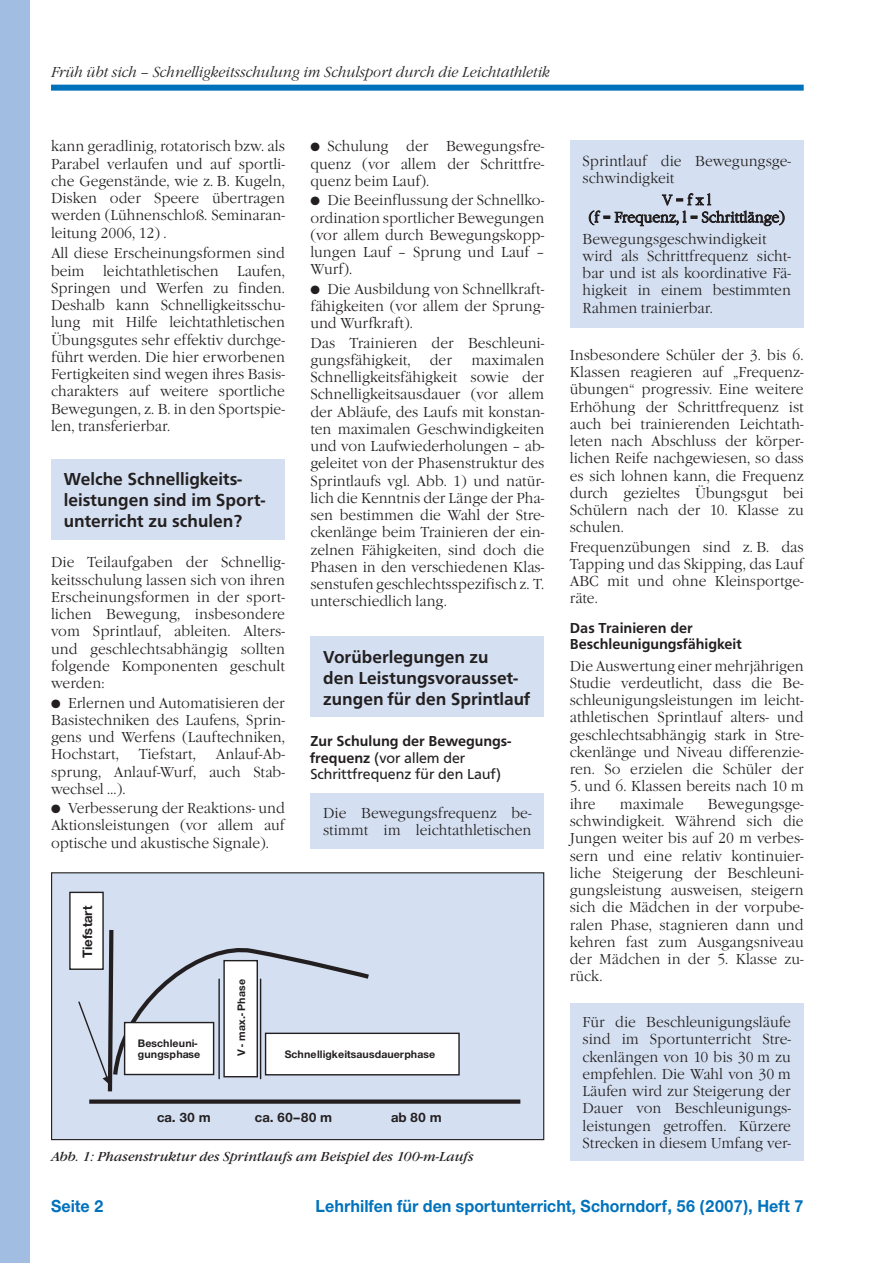
<style>
.page{position:relative;width:893px;height:1263px;background:#fff}
.page>*{position:absolute;margin:0;border:0;box-sizing:border-box;transform-origin:0 0}
.t1{font:500 18px/21px "Frutus T";color:#231f20}
.t2{font:700 18px "Nimbus Sans Novus T";color:#0072bc;scale:.95 1}
.t3{font:300 15px/17.2px "Garamond Itc T";color:#231f20;text-align:justify;scale:.95 1}
.t4{font:15px/16.5px "Frutus T";color:#231f20}
.t5{font:italic 300 15px "Garamond Itc T";color:#231f20;scale:.95 1}
.t6{font:500 15px/16.5px "Frutus T";color:#231f20}
.t7{font:700 14.1px "Nimbus Sans Novus T";letter-spacing:-.005em;color:#231f20}
.t8{font:italic 13.5px "Garamond Itc T";color:#231f20}
.t9{font:12px "Zapf Dingbats";color:#231f20}
.t10{font:700 11.25px/11.2px "Nimbus Sans Novus T";letter-spacing:.005em;color:#231f20}
.s1{font-weight:500}
</style>
<div class="page">
<div style="left:51px;top:85px;width:753px;height:6px;background:#0072bc"></div>
<div style="left:51px;top:459px;width:234px;height:80px;background:#d4e0f1"></div>
<div style="left:310px;top:636px;width:234px;height:81px;background:#d4e0f1"></div>
<div style="left:0;top:0;width:30px;height:1263px;background:#a2bde2"></div>
<div style="left:52px;top:873px;width:492px;height:266px;background:#d4e0f1"></div>
<svg style="left:89px;top:930px;width:431px;height:174px"></svg>
<svg style="left:78px;top:942px;width:295px;height:143px"></svg>
<hr style="left:218px;top:979px;width:2px;height:100px;background:#231f20">
<hr style="left:260px;top:979px;width:1px;height:100px;background:#231f20">
<div style="left:124px;top:1022px;width:89px;height:52px;background:#fff"></div>
<div style="left:124px;top:1022px;width:90px;height:53px;border:1px solid #231f20"></div>
<div style="left:224px;top:960px;width:33px;height:116px;background:#fff"></div>
<div style="left:223px;top:960px;width:35px;height:117px;border:1px solid #231f20"></div>
<div style="left:265px;top:1033px;width:194px;height:42px;background:#fff"></div>
<div style="left:265px;top:1033px;width:195px;height:42px;border:1px solid #231f20"></div>
<div style="left:70px;top:892px;width:33px;height:77px;background:#fff"></div>
<div style="left:69px;top:892px;width:35px;height:78px;border:1px solid #231f20"></div>
<div style="left:51px;top:872px;width:493px;height:268px;border:1px solid #231f20"></div>
<div style="left:570px;top:1003px;width:234px;height:158px;background:#d4e0f1"></div>
<div style="left:310px;top:793px;width:234px;height:55px;background:#d4e0f1"></div>
<div style="left:570px;top:140px;width:234px;height:187px;background:#d4e0f1"></div>
<svg style="left:589px;top:193px;width:196px;height:34px"></svg>
<p class="t5" style="left:51px;top:63px;width:527px">Früh übt sich – Schnelligkeitsschulung im Schulsport durch die Leichtathletik</p>
<p class="t3" style="left:51px;top:138px;width:248px">kann geradlinig, rotatorisch bzw. als Parabel verlaufen und auf sportli&shy;che Gegenstände, wie z. B. Kugeln, Disken oder Speere übertragen werden (Lühnenschloß. Seminaran&shy;leitung 2006, 12) .</p>
<p class="t3" style="left:51px;top:245px;width:248px">All diese Erscheinungsformen sind beim leichtathletischen Laufen, Springen und Werfen zu finden.<br>Deshalb kann Schnelligkeitsschu&shy;lung mit Hilfe leichtathletischen Übungsgutes sehr effektiv durchge&shy;führt werden. Die hier erworbenen Fertigkeiten sind wegen ihres Basis&shy;charakters auf weitere sportliche Bewegungen, z. B. in den Sportspie&shy;len, transferierbar.</p>
<p class="t1" style="left:64px;top:468px;width:203px">Welche Schnelligkeits&shy;leistungen sind im Sport&shy;unterricht zu schulen?</p>
<p class="t3" style="left:51px;top:554px;width:248px">Die Teilaufgaben der Schnellig&shy;keitsschulung lassen sich von ihren Erscheinungsformen in der sport&shy;lichen Be-wegung, insbesondere vom Sprintlauf, ableiten. Alters&shy;und geschlechtsabhängig sollten folgende Komponenten geschult werden:</p>
<p class="t3" style="left:51px;top:694px;width:248px;text-indent:17px">Erlernen und Automatisieren der Basistechniken des Laufens, Sprin&shy;gens und Werfens (Lauftechniken, Hochstart,</p>
<p class="t9" style="left:51px;top:698px;width:11px">●</p>
<p class="t3" style="left:51px;top:746px;width:248px;text-indent:165px">Anlauf-Ab&shy;sprung, Anlauf-Wurf, auch Stab&shy;wechsel …).</p>
<p class="t3" style="left:51px;top:800px;width:248px;text-indent:17px">Verbesserung der Reaktions- und Aktionsleistungen (vor allem auf optische und akustische Signale).</p>
<p class="t3" style="left:139px;top:746px;width:62px">Tiefstart,</p>
<p class="t9" style="left:51px;top:803px;width:11px">●</p>
<p class="t7" style="left:79px;top:958px;width:54px;rotate:-90deg">Tiefstart</p>
<p class="t3" style="left:310px;top:138px;width:248px;text-indent:17px">Schulung der Bewegungsfre&shy;quenz (vor allem der Schrittfre&shy;quenz beim Lauf).</p>
<p class="t3" style="left:310px;top:192px;width:248px;text-indent:17px">Die Beeinflussung der Schnellko&shy;ordination sportlicher Bewegungen (vor allem durch Bewegungskopp&shy;lungen Lauf – Sprung und Lauf – Wurf).</p>
<p class="t3" style="left:310px;top:280px;width:248px;text-indent:17px">Die Ausbildung von Schnellkraft&shy;fähigkeiten (vor allem der Sprung&shy;und Wurfkraft).</p>
<p class="t3" style="left:310px;top:334px;width:248px">Das Trainieren der Beschleuni&shy;gungsfähigkeit,</p>
<p class="t9" style="left:310px;top:142px;width:11px">●</p>
<p class="t9" style="left:310px;top:195px;width:11px">●</p>
<p class="t9" style="left:310px;top:284px;width:11px">●</p>
<p class="t3" style="left:430px;top:351px;width:25px">der</p>
<p class="t3" style="left:310px;top:351px;width:248px;text-indent:161px">maximalen Schnelligkeitsfähigkeit sowie der Schnelligkeitsausdauer (vor allem der Abläufe, des Laufs mit konstan&shy;ten maximalen Geschwindigkeiten und von Laufwiederholungen – ab&shy;geleitet von der Phasenstruktur des Sprintlaufs vgl. Abb. 1) und natür&shy;lich die Kenntnis der Länge der Pha&shy;sen bestimmen die Wahl der Stre&shy;ckenlänge beim Trainieren der ein&shy;zelnen Fähigkeiten, sind doch die Phasen in den verschiedenen Klas&shy;senstufen geschlechtsspezifisch z. T. unterschiedlich lang.</p>
<p class="t1" style="left:323px;top:646px;width:209px">Vorüberlegungen zu<br>den Leistungsvorausset&shy;zungen für den Sprintlauf</p>
<p class="t4" style="left:310px;top:733px;width:202px"><span class="s1">Zur Schulung der Bewegungs&shy;frequenz</span> (vor allem der<br>Schritt-frequenz für den Lauf)</p>
<p class="t3" style="left:323px;top:804px;width:221px">Die Bewegungsfrequenz be&shy;stimmt im leichtathletischen</p>
<p class="t10" style="left:138px;top:1037px;width:64px">Beschleuni&shy;gungsphase</p>
<p class="t10" style="left:235px;top:1056px;width:79px;rotate:-90deg">V - max.- Phase</p>
<p class="t10" style="left:285px;top:1048px;width:152px">Schnelligkeitsausdauerphase</p>
<p class="t7" style="left:157px;top:1109px;width:55px">ca. 30 m</p>
<p class="t7" style="left:255px;top:1109px;width:79px">ca. 60–80 m</p>
<p class="t7" style="left:391px;top:1109px;width:52px">ab 80 m</p>
<p class="t8" style="left:51px;top:1148px;width:424px">Abb. 1: Phasenstruktur des Sprintlaufs am Beispiel des 100-m-Laufs</p>
<p class="t3" style="left:583px;top:153px;width:221px">Sprintlauf die Bewegungsge&shy;schwindigkeit</p>
<p class="t3" style="left:583px;top:207px;width:215px;line-height:21.5px;text-indent:6px">(f = Frequenz, l = Schrittlänge)<br>Bewegungsgeschwindigkeit</p>
<p class="t3" style="left:583px;top:247px;width:221px">wird als Schrittfrequenz sicht&shy;bar und ist als koordinative Fä&shy;higkeit in einem bestimmten Rahmen trainierbar.</p>
<p class="t3" style="left:570px;top:346px;width:248px">Insbesondere Schüler der 3. bis 6.<br>Klassen reagieren auf „Frequenz&shy;übun-gen“ progressiv. Eine weitere Erhöhung der Schrittfrequenz ist auch bei trainierenden Leichtath&shy;leten nach Abschluss der körper&shy;lichen Reife nachgewiesen, so dass es sich lohnen kann, die Frequenz durch gezieltes Übungsgut bei Schülern nach der 10. Klasse zu schulen.</p>
<p class="t3" style="left:570px;top:538px;width:248px">Frequenzübungen sind z. B. das Tapping und das Skipping, das Lauf ABC mit und ohne Kleinsportge&shy;räte.</p>
<p class="t6" style="left:570px;top:619px;width:174px">Das Trainieren der<br>Beschleunigungsfähigkeit</p>
<p class="t3" style="left:570px;top:657px;width:248px">Die Auswertung einer mehrjährigen Studie verdeutlicht, dass die Be&shy;schleunigungsleistungen im leicht&shy;athletischen Sprintlauf alters- und geschlechtsabhängig stark in Stre&shy;ckenlänge und Niveau differenzie&shy;ren. So erzielen die Schüler der</p>
<p class="t3" style="left:570px;top:778px;width:248px">5. und 6. Klassen bereits nach 10 m ihre</p>
<p class="t3" style="left:620px;top:795px;width:69px">maximale</p>
<p class="t3" style="left:570px;top:795px;width:248px;text-indent:138px">Bewegungsge&shy;schwindigkeit. Während sich die Jungen weiter bis auf 20 m verbes&shy;sern und eine relativ kontinuier&shy;liche Steigerung der Beschleuni&shy;gungsleistung ausweisen, steigern sich die Mädchen in der vorpube&shy;ralen Phase, stagnieren dann und kehren fast zum Ausgangsniveau der Mädchen in der 5. Klasse zu&shy;rück.</p>
<p class="t3" style="left:583px;top:1013px;width:221px">Für die Beschleunigungsläufe sind im Sportunterricht Stre&shy;ckenlängen von 10 bis 30 m zu empfehlen. Die Wahl von 30 m Läufen wird zur Steigerung der Dauer von Beschleunigungs&shy;leistungen getroffen. Kürzere Strecken in diesem Umfang ver-</p>
<p class="t2" style="left:51px;top:1195px;width:42px">Seite</p>
<p class="t2" style="left:316px;top:1195px;width:515px">Lehrhilfen für den sportunterricht, Schorndorf, 56 (2007), Heft 7</p>
</div>
